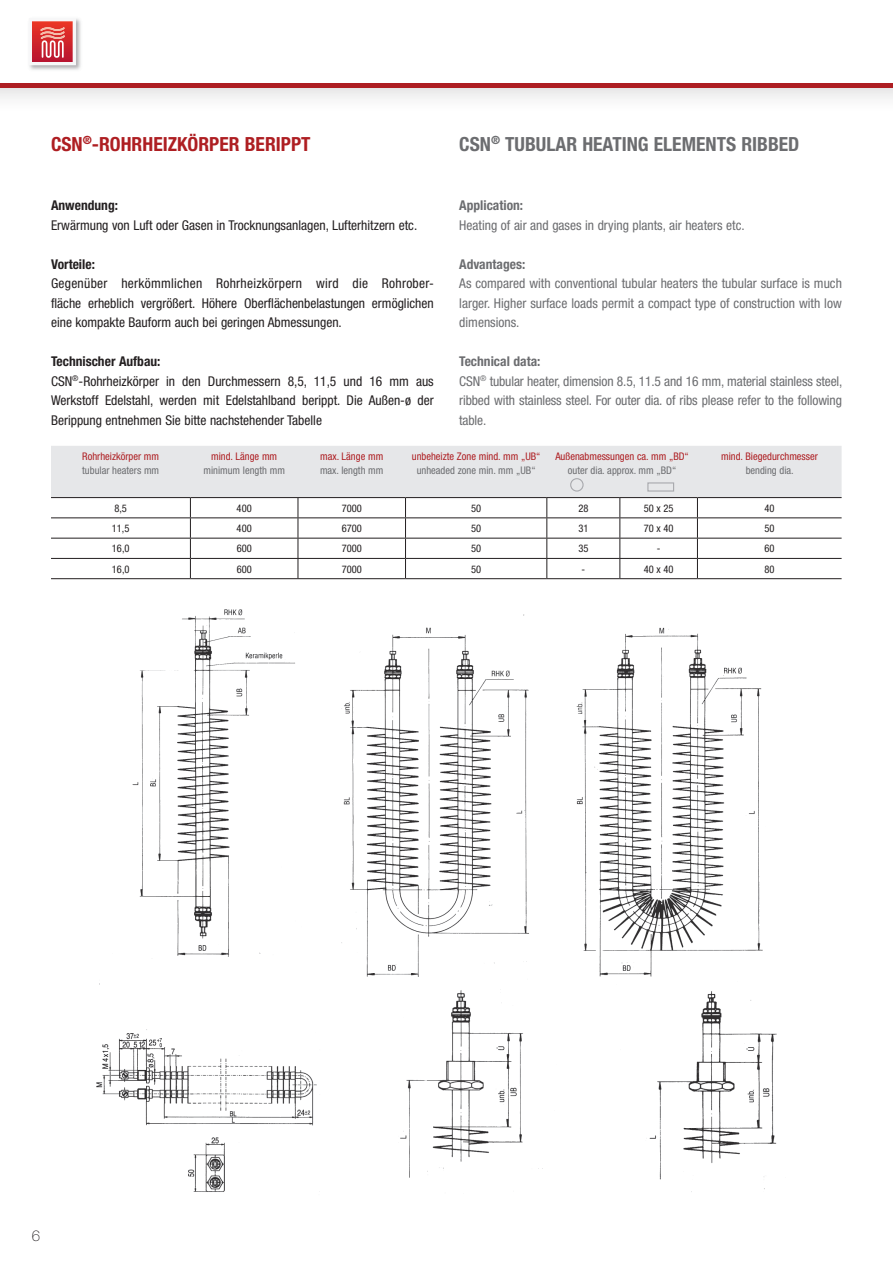
<style>
.page{position:relative;width:893px;height:1263px;background:#fff}
.page>*{position:absolute;margin:0;border:0;box-sizing:border-box;transform-origin:0 0}
.t1{font:700 condensed 19.5px "Helvetica Neue";color:#6c6d70}
.t2{font:700 condensed 19.5px "Helvetica Neue";color:#ae1e22}
.t3{font:100 15px "Helvetica Neue";color:#231f20}
.t4{font:condensed 13.5px/19.5px "Helvetica Neue";color:#231f20;text-align:justify}
.t5{font:condensed 13.5px/19.5px "Helvetica Neue";letter-spacing:-.01em;color:#6c6d70;text-align:justify}
.t6{font:700 condensed 13.5px "Helvetica Neue";color:#6c6d70}
.t7{font:700 condensed 13.5px "Helvetica Neue";color:#231f20}
.t8{font:condensed 10.5px "Helvetica Neue";color:#ae1e22}
.t9{font:condensed 10.5px "Helvetica Neue";color:#6c6d70}
.t10{font:condensed 10.5px "Helvetica Neue";color:#231f20}
.s1{font-weight:700}
</style>
<div class="page">
<img style="left:99px;top:609px;width:664px;height:376px">
<img style="left:96px;top:990px;width:681px;height:202px">
<hr style="left:51px;top:578px;width:139px;height:1px;background:#231f20">
<hr style="left:190px;top:578px;width:108px;height:1px;background:#231f20">
<hr style="left:298px;top:578px;width:107px;height:1px;background:#231f20">
<hr style="left:405px;top:578px;width:142px;height:1px;background:#231f20">
<hr style="left:547px;top:578px;width:73px;height:1px;background:#231f20">
<hr style="left:620px;top:578px;width:77px;height:1px;background:#231f20">
<hr style="left:697px;top:578px;width:145px;height:1px;background:#231f20">
<svg style="left:51px;top:446px;width:791px;height:132px"></svg>
<hr style="left:298px;top:517px;width:107px;height:1px;background:#231f20">
<hr style="left:51px;top:497px;width:139px;height:1px;background:#231f20">
<hr style="left:190px;top:497px;width:108px;height:1px;background:#231f20">
<hr style="left:298px;top:497px;width:107px;height:1px;background:#231f20">
<hr style="left:405px;top:497px;width:142px;height:1px;background:#231f20">
<hr style="left:547px;top:497px;width:73px;height:1px;background:#231f20">
<hr style="left:620px;top:497px;width:77px;height:1px;background:#231f20">
<hr style="left:697px;top:497px;width:145px;height:1px;background:#231f20">
<div style="left:570px;top:478px;width:14px;height:14px;border:1px solid #a8a9ad;border-radius:50%"></div>
<div style="left:647px;top:482px;width:27px;height:10px;border:1px solid #a8a9ad"></div>
<div style="left:0;top:0;width:893px;height:115px;background:#231f20;opacity:.25"></div>
<div style="left:0;top:0;width:893px;height:87px;background:#fff"></div>
<img style="left:29px;top:18px;width:52px;height:52px">
<svg style="left:29px;top:18px;width:47px;height:47px"></svg>
<hr style="left:0;top:83px;width:893px;height:4px;background:#ae1e22">
<h1 class="t2" style="left:51px;top:132px;width:261px">CSN<sup>®</sup>-ROHRHEIZKÖRPER BERIPPT</h1>
<h1 class="t1" style="left:459px;top:132px;width:342px">CSN<sup>®</sup> TUBULAR HEATING ELEMENTS RIBBED</h1>
<p class="t7" style="left:51px;top:197px;width:69px">Anwendung:</p>
<p class="t4" style="left:51px;top:215px;width:368px">Erwärmung von Luft oder Gasen in Trocknungsanlagen, Lufterhitzern etc.</p>
<p class="t7" style="left:51px;top:256px;width:45px">Vorteile:</p>
<p class="t4" style="left:51px;top:274px;width:384px">Gegenüber herkömmlichen Rohrheizkörpern wird die Rohrober&shy;fläche erheblich vergrößert. Höhere Oberflächenbelastungen ermöglichen eine kompakte Bauform auch bei geringen Abmessungen.</p>
<p class="t4" style="left:51px;top:352px;width:384px;text-align:left"><span class="s1">Technischer Aufbau:<br></span>CSN<sup>®</sup>-Rohrheizkörper in den Durchmessern 8,5, 11,5 und 16 mm aus Werkstoff Edelstahl, werden mit Edelstahlband berippt. Die Außen-ø der Berippung entnehmen Sie bitte nachstehender Tabelle</p>
<p class="t6" style="left:459px;top:197px;width:65px">Application:</p>
<p class="t5" style="left:459px;top:215px;width:287px">Heating of air and gases in drying plants, air heaters etc.</p>
<p class="t6" style="left:459px;top:256px;width:68px">Advantages:</p>
<p class="t5" style="left:459px;top:274px;width:384px">As compared with conventional tubular heaters the tubular surface is much larger. Higher surface loads permit a compact type of construction with low dimensions.</p>
<p class="t5" style="left:459px;top:352px;width:385px;text-align:left"><span class="s1">Technical data:<br></span>CSN<sup>®</sup> tubular heater, dimension 8.5, 11.5 and 16 mm, material stainless steel, ribbed with stainless steel. For outer dia. of ribs please refer to the following table.</p>
<p class="t8" style="left:82px;top:450px;width:78px">Rohrheizkörper mm</p>
<p class="t9" style="left:82px;top:464px;width:78px">tubular heaters mm</p>
<p class="t8" style="left:211px;top:450px;width:67px">mind. Länge mm</p>
<p class="t9" style="left:203px;top:464px;width:83px">minimum length mm</p>
<p class="t8" style="left:320px;top:450px;width:65px">max. Länge mm</p>
<p class="t9" style="left:320px;top:464px;width:65px">max. length mm</p>
<p class="t8" style="left:412px;top:450px;width:130px">unbeheizte Zone mind. mm „UB“</p>
<p class="t9" style="left:417px;top:464px;width:120px">unheaded zone min. mm „UB“</p>
<p class="t8" style="left:555px;top:450px;width:135px">Außenabmessungen ca. mm „BD“</p>
<p class="t9" style="left:568px;top:464px;width:110px">outer dia. approx. mm „BD“</p>
<p class="t8" style="left:721px;top:450px;width:98px">mind. Biegedurchmesser</p>
<p class="t9" style="left:746px;top:464px;width:50px">bending dia.</p>
<p class="t10" style="left:114px;top:502px;width:14px">8,5</p>
<p class="t10" style="left:237px;top:502px;width:17px">400</p>
<p class="t10" style="left:342px;top:502px;width:22px">7000</p>
<p class="t10" style="left:471px;top:502px;width:12px">50</p>
<p class="t10" style="left:578px;top:502px;width:12px">28</p>
<p class="t10" style="left:644px;top:502px;width:31px">50 x 25</p>
<p class="t10" style="left:764px;top:502px;width:12px">40</p>
<p class="t10" style="left:112px;top:522px;width:19px">11,5</p>
<p class="t10" style="left:237px;top:522px;width:17px">400</p>
<p class="t10" style="left:342px;top:522px;width:22px">6700</p>
<p class="t10" style="left:471px;top:522px;width:12px">50</p>
<p class="t10" style="left:578px;top:522px;width:12px">31</p>
<p class="t10" style="left:644px;top:522px;width:31px">70 x 40</p>
<p class="t10" style="left:764px;top:522px;width:12px">50</p>
<p class="t10" style="left:112px;top:543px;width:19px">16,0</p>
<p class="t10" style="left:237px;top:543px;width:17px">600</p>
<p class="t10" style="left:342px;top:543px;width:22px">7000</p>
<p class="t10" style="left:471px;top:543px;width:12px">50</p>
<p class="t10" style="left:578px;top:543px;width:12px">35</p>
<p class="t10" style="left:657px;top:543px;width:5px">-</p>
<p class="t10" style="left:764px;top:543px;width:12px">60</p>
<p class="t10" style="left:112px;top:563px;width:19px">16,0</p>
<p class="t10" style="left:237px;top:563px;width:17px">600</p>
<p class="t10" style="left:342px;top:563px;width:22px">7000</p>
<p class="t10" style="left:471px;top:563px;width:12px">50</p>
<p class="t10" style="left:582px;top:563px;width:5px">-</p>
<p class="t10" style="left:644px;top:563px;width:31px">40 x 40</p>
<p class="t10" style="left:764px;top:563px;width:12px">80</p>
<p class="t3" style="left:32px;top:1227px;width:10px">6</p>
</div>
